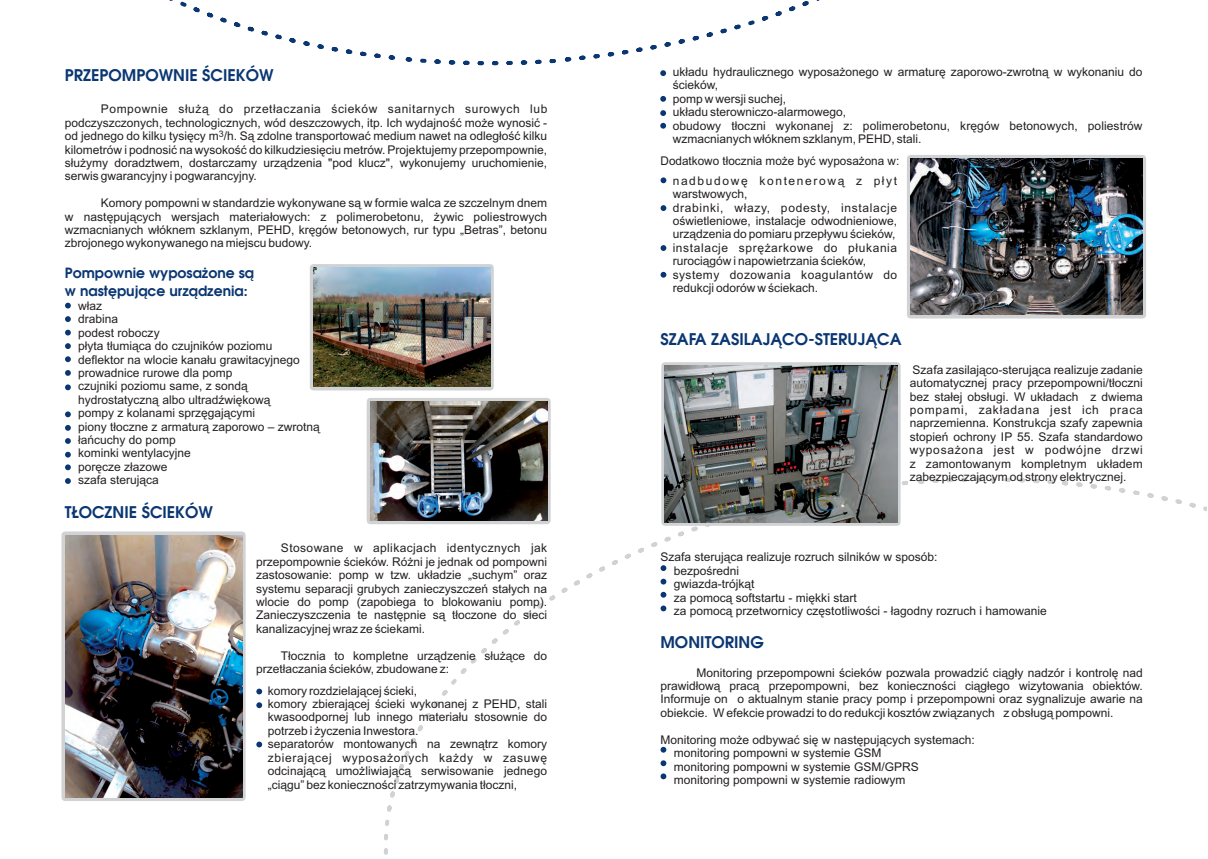
<style>
.page{position:relative;width:1208px;height:859px;background:#fff}
.page>*{position:absolute;margin:0;border:0;box-sizing:border-box;transform-origin:0 0}
.t1{font:700 16px "Avalon";color:#0a3672}
.t2{font:700 14px/17.4px "Avalon";color:#0a3672}
.t3{font:12px/13.4px "Arial";color:#231f20}
.t4{font:9px "Arial";color:#231f20}
</style>
<div class="page">
<svg style="left:406px;top:57px;width:150px;height:8px"></svg>
<svg style="left:565px;top:0;width:255px;height:61px"></svg>
<svg style="left:169px;top:0;width:226px;height:60px"></svg>
<svg style="left:384px;top:496px;width:325px;height:359px"></svg>
<svg style="left:900px;top:481px;width:8px;height:19px"></svg>
<svg style="left:918px;top:477px;width:288px;height:34px"></svg>
<div style="left:310px;top:264px;width:184px;height:126px;border:7px solid #d1d2d4"></div>
<img style="left:313px;top:268px;width:177px;height:119px">
<div style="left:367px;top:398px;width:183px;height:126px;border:7px solid #d1d2d4"></div>
<img style="left:370px;top:401px;width:177px;height:120px">
<svg style="left:65px;top:303px;width:6px;height:5px"></svg>
<svg style="left:65px;top:316px;width:6px;height:6px"></svg>
<svg style="left:65px;top:330px;width:6px;height:5px"></svg>
<svg style="left:65px;top:343px;width:6px;height:6px"></svg>
<svg style="left:65px;top:356px;width:6px;height:6px"></svg>
<svg style="left:65px;top:370px;width:6px;height:6px"></svg>
<svg style="left:65px;top:384px;width:6px;height:6px"></svg>
<svg style="left:65px;top:411px;width:6px;height:6px"></svg>
<svg style="left:65px;top:425px;width:6px;height:6px"></svg>
<svg style="left:65px;top:438px;width:6px;height:6px"></svg>
<svg style="left:65px;top:452px;width:6px;height:6px"></svg>
<svg style="left:65px;top:464px;width:6px;height:6px"></svg>
<svg style="left:65px;top:478px;width:6px;height:6px"></svg>
<div style="left:907px;top:155px;width:239px;height:163px;border:7px solid #d1d2d4"></div>
<img style="left:910px;top:158px;width:232px;height:157px">
<svg style="left:256px;top:689px;width:6px;height:5px"></svg>
<svg style="left:256px;top:702px;width:6px;height:6px"></svg>
<svg style="left:256px;top:742px;width:6px;height:5px"></svg>
<svg style="left:660px;top:70px;width:6px;height:6px"></svg>
<svg style="left:660px;top:110px;width:6px;height:6px"></svg>
<svg style="left:660px;top:123px;width:6px;height:6px"></svg>
<div style="left:61px;top:531px;width:185px;height:270px;border:7px solid #d1d2d4"></div>
<img style="left:65px;top:535px;width:177px;height:262px">
<div style="left:661px;top:362px;width:239px;height:164px;border:7px solid #d1d2d4"></div>
<img style="left:665px;top:366px;width:232px;height:156px">
<svg style="left:660px;top:96px;width:6px;height:6px"></svg>
<svg style="left:660px;top:747px;width:6px;height:6px"></svg>
<svg style="left:660px;top:760px;width:6px;height:6px"></svg>
<svg style="left:660px;top:773px;width:6px;height:6px"></svg>
<svg style="left:660px;top:565px;width:6px;height:6px"></svg>
<svg style="left:660px;top:579px;width:6px;height:5px"></svg>
<svg style="left:660px;top:592px;width:6px;height:6px"></svg>
<svg style="left:660px;top:605px;width:6px;height:6px"></svg>
<svg style="left:660px;top:177px;width:6px;height:6px"></svg>
<svg style="left:660px;top:205px;width:6px;height:6px"></svg>
<svg style="left:660px;top:272px;width:6px;height:6px"></svg>
<svg style="left:660px;top:245px;width:6px;height:6px"></svg>
<h1 class="t1" style="left:65px;top:69px;width:210px">PRZEPOMPOWNIE ŚCIEKÓW</h1>
<p class="t3" style="left:65px;top:103px;width:484px;text-align:justify;text-indent:36px">Pompownie służą do przetłaczania ścieków sanitarnych surowych lub podczyszczonych, technologicznych, wód deszczowych, itp. Ich wydajność może wynosić - od jednego do kilku tysięcy m /h. Są zdolne transportować medium nawet na odległość kilku</p>
<p class="t4" style="left:219px;top:131px;width:7px">3</p>
<p class="t3" style="left:65px;top:144px;width:484px;text-align:justify">kilometrów i podnosić na wysokość do kilkudziesięciu metrów. Projektujemy przepompownie, służymy doradztwem, dostarczamy urządzenia "pod klucz", wykonujemy uruchomienie, serwis gwarancyjny i pogwarancyjny.</p>
<p class="t3" style="left:65px;top:197px;width:484px;text-align:justify;text-indent:36px">Komory pompowni w standardzie wykonywane są w formie walca ze szczelnym dnem w następujących wersjach materiałowych: z polimerobetonu, żywic poliestrowych wzmacnianych włóknem szklanym, PEHD, kręgów betonowych, rur typu „Betras”, betonu zbrojonego wykonywanego na miejscu budowy.</p>
<p class="t2" style="left:65px;top:266px;width:191px">Pompownie wyposażone są w następujące urządzenia:</p>
<p class="t3" style="left:78px;top:300px;width:243px">właz<br>drabina<br>podest roboczy<br>płyta tłumiąca do czujników poziomu deflektor na wlocie kanału grawitacyjnego prowadnice rurowe dla pomp<br>czujniki poziomu same, z sondą hydrostatyczną albo ultradźwiękową<br>pompy z kolanami sprzęgającymi<br>piony tłoczne z armaturą zaporowo – zwrotną łańcuchy do pomp<br>kominki wentylacyjne<br>poręcze złazowe<br>szafa sterująca</p>
<h1 class="t1" style="left:65px;top:505px;width:150px">TŁOCZNIE ŚCIEKÓW</h1>
<p class="t3" style="left:256px;top:542px;width:292px;text-align:justify;text-indent:25px">Stosowane w aplikacjach identycznych jak przepompownie ścieków. Różni je jednak od pompowni zastosowanie: pomp w tzw. układzie „suchym” oraz systemu separacji grubych zanieczyszczeń stałych na wlocie do pomp (zapobiega to blokowaniu pomp).<br>Zanieczyszczenia te następnie są tłoczone do sieci kanalizacyjnej wraz ze ściekami.</p>
<p class="t3" style="left:256px;top:650px;width:292px;text-indent:25px">Tłocznia to kompletne urządzenie służące do przetłaczania ścieków, zbudowane z:</p>
<p class="t3" style="left:268px;top:685px;width:281px">komory rozdzielającej ścieki,<br>komory zbierającej ścieki wykonanej z PEHD, stali kwasoodpornej lub innego materiału stosownie do potrzeb i życzenia Inwestora.<br>separatorów montowanych na zewnątrz komory zbierającej wyposażonych każdy w zasuwę odcinającą umożliwiającą serwisowanie jednego „ciągu” bez konieczności zatrzymywania tłoczni,</p>
<p class="t3" style="left:672px;top:66px;width:471px">układu hydraulicznego wyposażonego w armaturę zaporowo-zwrotną w wykonaniu do ścieków,<br>pomp w wersji suchej,<br>układu sterowniczo-alarmowego,<br>obudowy tłoczni wykonanej z: polimerobetonu, kręgów betonowych, poliestrów wzmacnianych włóknem szklanym, PEHD, stali.</p>
<p class="t3" style="left:672px;top:175px;width:226px">nadbudowę kontenerową z płyt warstwowych,<br>drabinki, włazy, podesty, instalacje oświetleniowe, instalacje odwodnieniowe, urządzenia do pomiaru przepływu ścieków, instalacje sprężarkowe do płukania rurociągów i napowietrzania ścieków, systemy dozowania koagulantów do redukcji odorów w ściekach.</p>
<p class="t3" style="left:660px;top:155px;width:240px">Dodatkowo tłocznia może być wyposażona w:</p>
<h1 class="t1" style="left:660px;top:333px;width:242px">SZAFA ZASILAJĄCO-STERUJĄCA</h1>
<p class="t3" style="left:909px;top:364px;width:234px;text-align:justify">Szafa zasilająco-sterująca realizuje zadanie automatycznej pracy przepompowni/tłoczni bez stałej obsługi. W układach z dwiema pompami, zakładana jest ich praca naprzemienna. Konstrukcja szafy zapewnia stopień ochrony IP 55. Szafa standardowo wyposażona jest w podwójne drzwi z zamontowanym kompletnym układem zabezpieczającym od strony elektrycznej.</p>
<p class="t3" style="left:674px;top:552px;width:374px;text-indent:-13px">Szafa sterująca realizuje rozruch silników w sposób:<br>bezpośredni<br>gwiazda-trójkąt<br>za pomocą softstartu - miękki start<br>za pomocą przetwornicy częstotliwości - łagodny rozruch i hamowanie</p>
<h1 class="t1" style="left:660px;top:636px;width:105px">MONITORING</h1>
<p class="t3" style="left:660px;top:667px;width:484px;text-align:justify;text-indent:36px">Monitoring przepompowni ścieków pozwala prowadzić ciągły nadzór i kontrolę nad prawidłową pracą przepompowni, bez konieczności ciągłego wizytowania obiektów.<br>Informuje on o aktualnym stanie pracy pomp i przepompowni oraz sygnalizuje awarie na obiekcie. W efekcie prowadzi to do redukcji kosztów związanych z obsługą pompowni.</p>
<p class="t3" style="left:674px;top:734px;width:302px;text-indent:-13px">Monitoring może odbywać się w następujących systemach: monitoring pompowni w systemie GSM<br>monitoring pompowni w systemie GSM/GPRS monitoring pompowni w systemie radiowym</p>
</div>
